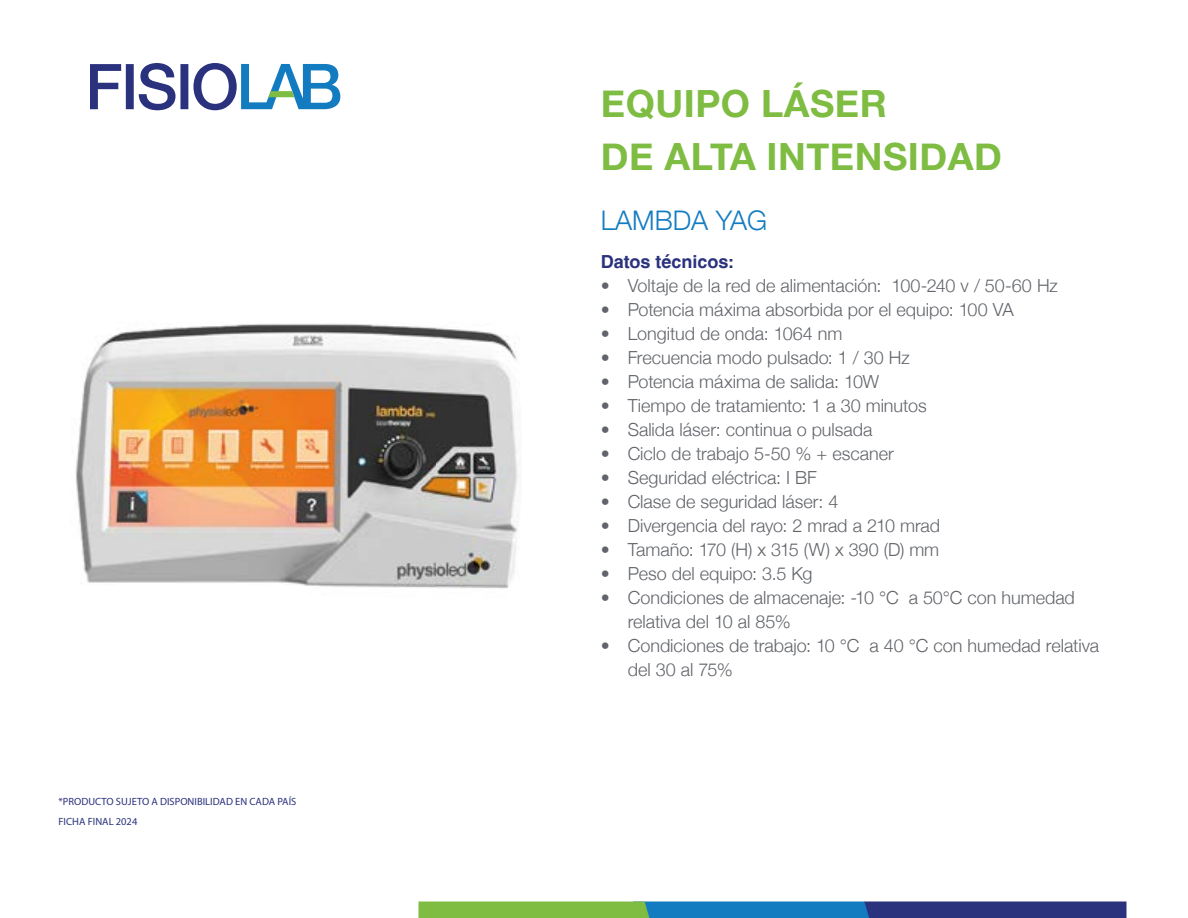
<style>
.page{position:relative;width:1188px;height:918px;background:#fff}
.page>*{position:absolute;margin:0;border:0;box-sizing:border-box;transform-origin:0 0}
.t1{font:700 37.5px/52.5px "Helvetica Neue";letter-spacing:.015em;color:#7ebc42}
.t2{font:300 27px "Helvetica Neue";color:#137cc1}
.t3{font:300 18px/24px "Helvetica Neue";color:#61646a}
.t4{font:700 18px "Helvetica";color:#2a317d}
.t5{font:10.5px "Myriad Pro";color:#2a317d}
</style>
<div class="page">
<svg style="left:418px;top:902px;width:709px;height:16px;background:#3e757f"></svg>
<svg style="left:90px;top:64px;width:31px;height:45px"></svg>
<div style="left:126px;top:64px;width:8px;height:45px;background:#2a317d"></div>
<svg style="left:139px;top:63px;width:37px;height:47px"></svg>
<div style="left:180px;top:64px;width:8px;height:45px;background:#2a317d"></div>
<svg style="left:193px;top:63px;width:147px;height:47px"></svg>
<img style="left:76px;top:323px;width:442px;height:266px">
<p class="t5" style="left:58px;top:795px;width:239px">*PRODUCTO SUJETO A DISPONIBILIDAD EN CADA PAÍS</p>
<p class="t5" style="left:58px;top:815px;width:80px">FICHA FINAL 2024</p>
<h1 class="t1" style="left:601px;top:77px;width:402px">EQUIPO LÁSER<br>DE ALTA INTENSIDAD</h1>
<h2 class="t2" style="left:601px;top:204px;width:168px">LAMBDA YAG</h2>
<p class="t4" style="left:601px;top:250px;width:135px">Datos técnicos:</p>
<p class="t3" style="left:601px;top:273px;width:459px">• Voltaje de la red de alimentación: 100-240 v / 50-60 Hz</p>
<p class="t3" style="left:601px;top:297px;width:415px">• Potencia máxima absorbida por el equipo: 100 VA</p>
<p class="t3" style="left:601px;top:321px;width:243px">• Longitud de onda: 1064 nm</p>
<p class="t3" style="left:601px;top:345px;width:311px">• Frecuencia modo pulsado: 1 / 30 Hz</p>
<p class="t3" style="left:601px;top:369px;width:280px">• Potencia máxima de salida: 10W</p>
<p class="t3" style="left:601px;top:393px;width:328px">• Tiempo de tratamiento: 1 a 30 minutos</p>
<p class="t3" style="left:601px;top:417px;width:273px">• Salida láser: continua o pulsada</p>
<p class="t3" style="left:601px;top:441px;width:295px">• Ciclo de trabajo 5-50 % + escaner</p>
<p class="t3" style="left:601px;top:465px;width:218px">• Seguridad eléctrica: I BF</p>
<p class="t3" style="left:601px;top:489px;width:239px">• Clase de seguridad láser: 4</p>
<p class="t3" style="left:601px;top:513px;width:341px">• Divergencia del rayo: 2 mrad a 210 mrad</p>
<p class="t3" style="left:601px;top:537px;width:340px">• Tamaño: 170 (H) x 315 (W) x 390 (D) mm</p>
<p class="t3" style="left:601px;top:561px;width:213px">• Peso del equipo: 3.5 Kg</p>
<p class="t3" style="left:628px;top:585px;width:449px;text-indent:-27px">• Condiciones de almacenaje: -10 °C a 50°C con humedad relativa del 10 al 85%</p>
<p class="t3" style="left:628px;top:633px;width:473px;text-indent:-27px">• Condiciones de trabajo: 10 °C a 40 °C con humedad relativa del 30 al 75%</p>
</div>
